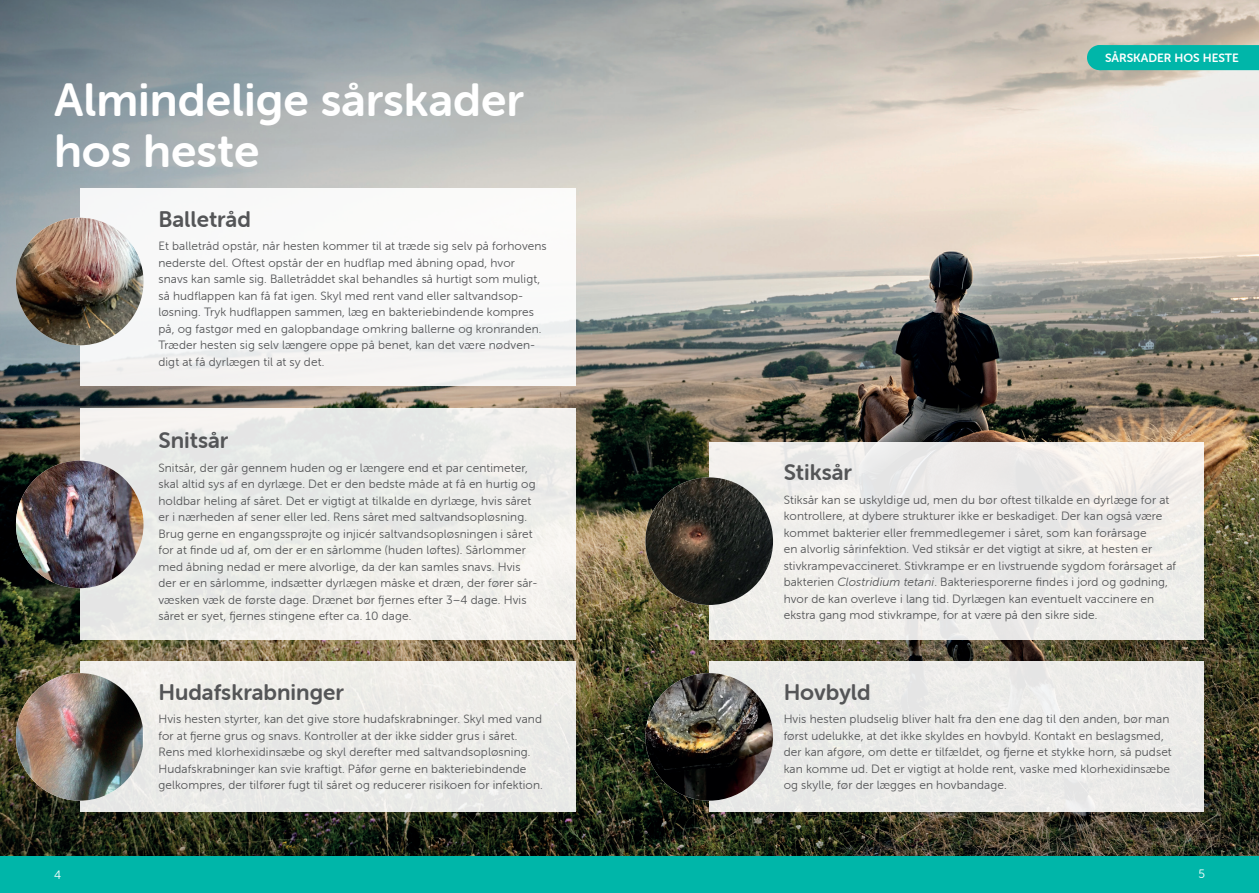
<style>
.page{position:relative;width:1259px;height:893px;background:#fff}
.page>*{position:absolute;margin:0;border:0;box-sizing:border-box;transform-origin:0 0}
.t1{font:46.5px/51px "Museo Sans Rounded 700";color:#fff}
.t2{font:22.5px "Museo Sans Rounded 700";color:#545557}
.t3{font:12.15px "Museo Sans Rounded 300";color:#fff}
.t4{font:12px/16.5px "Museo Sans Rounded 300";letter-spacing:.01em;color:#545557}
.t5{font:12px "Museo Sans Rounded 700";color:#fff}
.s1{font-style:italic}
</style>
<div class="page">
<img style="left:0;top:0;width:1259px;height:857px">
<div style="left:80px;top:188px;width:495px;height:198px;background:#f8f8f8"></div>
<div style="left:80px;top:409px;width:495px;height:231px;background:#ecede9"></div>
<div style="left:709px;top:442px;width:495px;height:198px;background:#edecea"></div>
<div style="left:709px;top:661px;width:495px;height:151px;background:#ebebe8"></div>
<div style="left:80px;top:661px;width:495px;height:151px;background:#ecece8"></div>
<div style="left:1091px;top:45px;width:168px;height:25px;background:#00b6a9"></div>
<div style="left:1087px;top:45px;width:25px;height:25px;background:#00b6a9;border-radius:50%"></div>
<img style="left:16px;top:218px;width:128px;height:127px;border-radius:64px">
<img style="left:16px;top:461px;width:128px;height:127px;border-radius:64px">
<img style="left:645px;top:477px;width:128px;height:128px;border-radius:64px">
<img style="left:645px;top:673px;width:128px;height:128px;border-radius:64px">
<img style="left:16px;top:673px;width:127px;height:128px">
<div style="left:0;top:857px;width:1259px;height:36px;background:#00b6a9"></div>
<h1 class="t1" style="left:54px;top:74px;width:471px">Almindelige sårskader hos heste</h1>
<h2 class="t2" style="left:158px;top:207px;width:94px">Balletråd</h2>
<p class="t4" style="left:158px;top:238px;width:390px">Et balletråd opstår, når hesten kommer til at træde sig selv på forhovens nederste del. Oftest opstår der en hudflap med åbning opad, hvor snavs kan samle sig. Balletråddet skal behandles så hurtigt som muligt, så hudflappen kan få fat igen. Skyl med rent vand eller saltvandsop&shy;løsning. Tryk hudflappen sammen, læg en bakteriebindende kompres på, og fastgør med en galopbandage omkring ballerne og kronranden.<br>Træder hesten sig selv længere oppe på benet, kan det være nødven&shy;digt at få dyrlægen til at sy det.</p>
<p class="t5" style="left:1105px;top:51px;width:135px">SÅRSKADER HOS HESTE</p>
<h2 class="t2" style="left:158px;top:428px;width:71px">Snitsår</h2>
<p class="t4" style="left:158px;top:459px;width:379px">Snitsår, der går gennem huden og er længere end et par centimeter, skal altid sys af en dyrlæge. Det er den bedste måde at få en hurtig og holdbar heling af såret. Det er vigtigt at tilkalde en dyrlæge, hvis såret er i nærheden af sener eller led. Rens såret med saltvandsopløsning.<br>Brug gerne en engangssprøjte og injicér saltvandsopløsningen i såret for at finde ud af, om der er en sårlomme (huden løftes). Sårlommer med åbning nedad er mere alvorlige, da der kan samles snavs. Hvis der er en sårlomme, indsætter dyrlægen måske et dræn, der fører sår&shy;væsken væk de første dage. Drænet bør fjernes efter 3–4 dage. Hvis såret er syet, fjernes stingene efter ca. 10 dage.</p>
<h2 class="t2" style="left:783px;top:460px;width:70px">Stiksår</h2>
<p class="t4" style="left:783px;top:492px;width:394px">Stiksår kan se uskyldige ud, men du bør oftest tilkalde en dyrlæge for at kontrollere, at dybere strukturer ikke er beskadiget. Der kan også være kommet bakterier eller fremmedlegemer i såret, som kan forårsage<br>en alvorlig sårinfektion. Ved stiksår er det vigtigt at sikre, at hesten er stivkrampevaccineret. Stivkrampe er en livstruende sygdom forårsaget af bakterien <span class="s1">Clostridium tetani</span>. Bakteriesporerne findes i jord og gødning, hvor de kan overleve i lang tid. Dyrlægen kan eventuelt vaccinere en ekstra gang mod stivkrampe, for at være på den sikre side.</p>
<h2 class="t2" style="left:158px;top:679px;width:187px">Hudafskrabninger</h2>
<p class="t4" style="left:158px;top:711px;width:386px">Hvis hesten styrter, kan det give store hudafskrabninger. Skyl med vand for at fjerne grus og snavs. Kontroller at der ikke sidder grus i såret.<br>Rens med klorhexidinsæbe og skyl derefter med saltvandsopløsning.<br>Hudafskrabninger kan svie kraftigt. Påfør gerne en bakteriebindende gelkompres, der tilfører fugt til såret og reducerer risikoen for infektion.</p>
<h2 class="t2" style="left:783px;top:679px;width:89px">Hovbyld</h2>
<p class="t4" style="left:783px;top:711px;width:389px">Hvis hesten pludselig bliver halt fra den ene dag til den anden, bør man først udelukke, at det ikke skyldes en hovbyld. Kontakt en beslagsmed, der kan afgøre, om dette er tilfældet, og fjerne et stykke horn, så pudset kan komme ud. Det er vigtigt at holde rent, vaske med klorhexidinsæbe og skylle, før der lægges en hovbandage.</p>
<p class="t3" style="left:54px;top:868px;width:9px">4</p>
<p class="t3" style="left:1198px;top:868px;width:8px">5</p>
</div>
